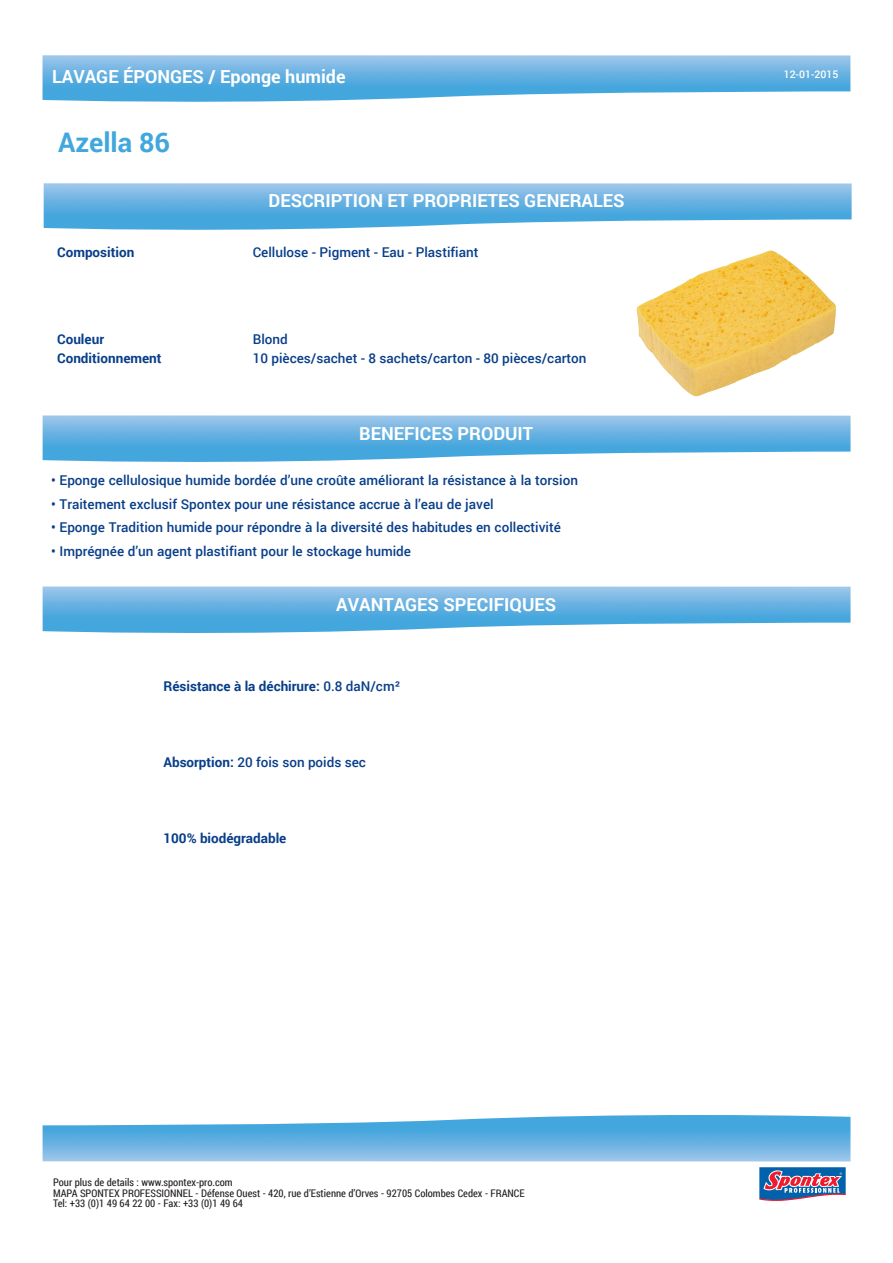
<style>
.page{position:relative;width:893px;height:1263px;background:#fff}
.page>*{position:absolute;margin:0;border:0;box-sizing:border-box;transform-origin:0 0}
.washing{font:700 27px "Roboto";color:#41a7dd}
.floors{font:700 18px "Roboto";color:#fff}
.secteur_titre{font:500 13.5px "Roboto";color:#083e89}
.specific_features_te{font:500 13.5px "Roboto";color:#083e89}
.specific_features_te-2{font:700 13.5px "Roboto";color:#083e89}
.secteur_titre-2{font:700 13.5px "Roboto";color:#083e89}
.HTML_DRY{font:500 13.5px "Roboto";color:#083e89}
.HTML_ADRESSES_BODY{font:10.5px/10.5px "Roboto Condensed";color:#231f20}
.lastupdate{font:500 10.5px "Roboto";color:#fff}
.s1{font-weight:500}
.s2{font-weight:700}
</style>
<div class="page">
<svg style="left:759px;top:1167px;width:87px;height:34px;background:#757ba5"></svg>
<img style="left:43px;top:1115px;width:807px;height:46px">
<img style="left:44px;top:183px;width:808px;height:47px">
<img style="left:43px;top:55px;width:807px;height:47px">
<img style="left:637px;top:250px;width:199px;height:147px">
<img style="left:43px;top:415px;width:807px;height:47px">
<img style="left:43px;top:586px;width:807px;height:47px">
<p class="floors" style="left:52px;top:64px;width:295px">LAVAGE ÉPONGES / Eponge humide</p>
<p class="washing" style="left:58px;top:124px;width:113px">Azella 86</p>
<p class="floors" style="left:269px;top:188px;width:358px">DESCRIPTION ET PROPRIETES GENERALES</p>
<p class="secteur_titre-2" style="left:57px;top:243px;width:79px">Composition</p>
<p class="HTML_DRY" style="left:253px;top:243px;width:227px">Cellulose - Pigment - Eau - Plastifiant</p>
<p class="secteur_titre-2" style="left:57px;top:329px;width:48px">Couleur</p>
<p class="secteur_titre-2" style="left:57px;top:349px;width:106px">Conditionnement</p>
<p class="specific_features_te" style="left:253px;top:329px;width:37px">Blond</p>
<p class="specific_features_te" style="left:253px;top:349px;width:335px">10 pièces/sachet - 8 sachets/carton - 80 pièces/carton</p>
<p class="floors" style="left:359px;top:421px;width:175px">BENEFICES PRODUIT</p>
<p class="secteur_titre" style="left:51px;top:471px;width:528px">• Eponge cellulosique humide bordée d’une croûte améliorant la résistance à la torsion</p>
<p class="secteur_titre" style="left:51px;top:495px;width:444px">• Traitement exclusif Spontex pour une résistance accrue à l’eau de javel</p>
<p class="secteur_titre" style="left:51px;top:518px;width:511px">• Eponge Tradition humide pour répondre à la diversité des habitudes en collectivité</p>
<p class="secteur_titre" style="left:51px;top:542px;width:361px">• Imprégnée d’un agent plastifiant pour le stockage humide</p>
<p class="floors" style="left:336px;top:592px;width:221px">AVANTAGES SPECIFIQUES</p>
<p class="specific_features_te-2" style="left:163px;top:676px;width:239px">Résistance à la déchirure: <span class="s1">0.8 daN/cm²</span></p>
<p class="specific_features_te" style="left:163px;top:753px;width:204px"><span class="s2">Absorption:</span> 20 fois son poids sec</p>
<p class="specific_features_te-2" style="left:163px;top:829px;width:124px">100% biodégradable</p>
<p class="HTML_ADRESSES_BODY" style="left:53px;top:1177px;width:473px">Pour plus de details : www.spontex-pro.com<br>MAPA SPONTEX PROFESSIONNEL - Défense Ouest - 420, rue d’Estienne d’Orves - 92705 Colombes Cedex - FRANCE</p>
<p class="HTML_ADRESSES_BODY" style="left:53px;top:1198px;width:191px">Tel: +33 (0)1 49 64 22 00 - Fax: +33 (0)1 49 64</p>
<p class="lastupdate" style="left:784px;top:67px;width:56px">12-01-2015</p>
</div>
